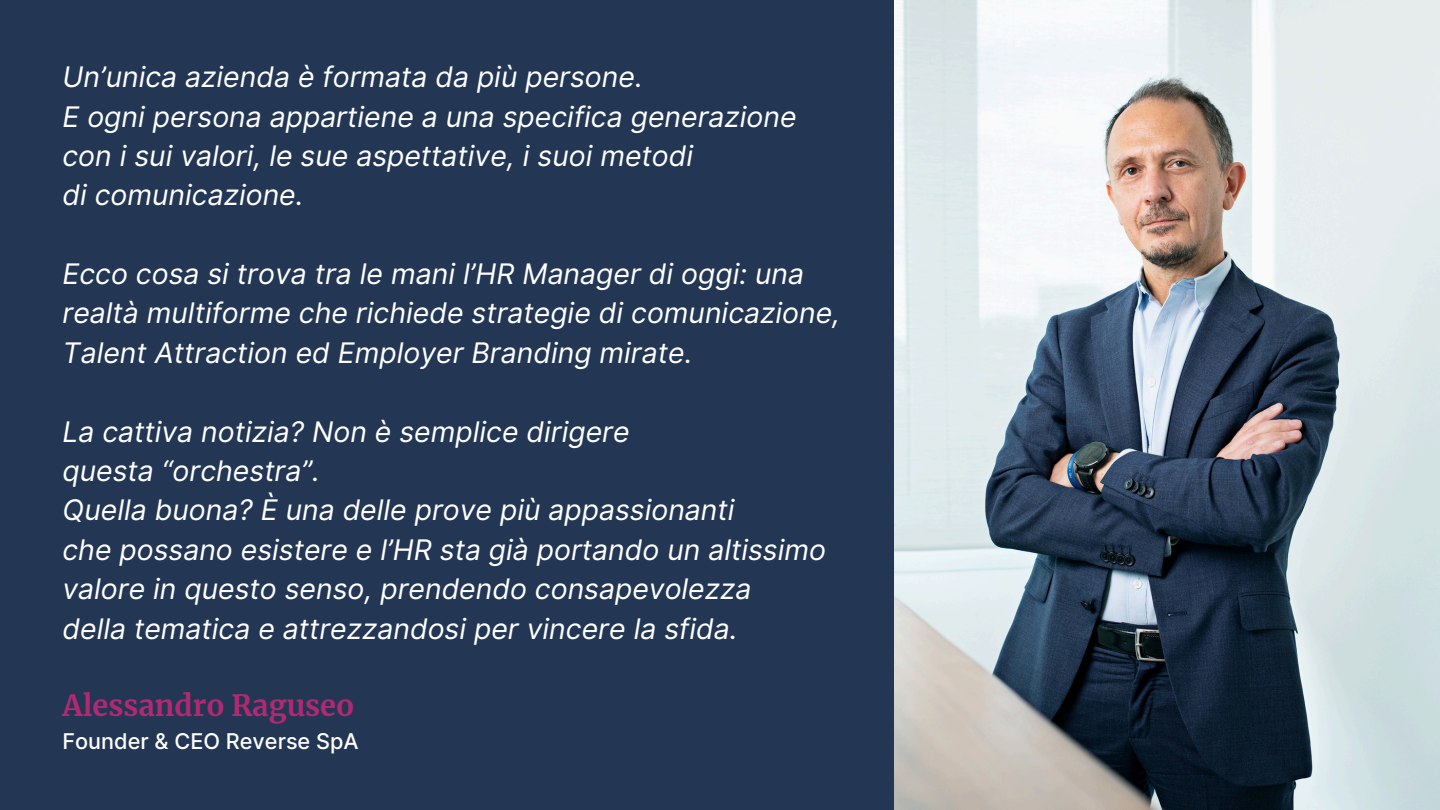
<style>
.page{position:relative;width:1440px;height:810px;background:#233755}
.page>*{position:absolute;margin:0;border:0;box-sizing:border-box;transform-origin:0 0}
.t1{font:700 28.9px "Merriweather";color:#b22971}
.t2{font:italic 28.3px/39.4px "Inter";color:#fff}
.t3{font:500 21.7px "Inter";color:#fff}
</style>
<div class="page">
<img style="left:894px;top:0;width:546px;height:810px">
<h1 class="t2" style="left:62px;top:57px;width:736px">Un’unica azienda è formata da più persone.<br>E ogni persona appartiene a una specifica generazione con i sui valori, le sue aspettative, i suoi metodi<br>di comunicazione.</h1>
<h1 class="t2" style="left:62px;top:254px;width:779px">Ecco cosa si trova tra le mani l’HR Manager di oggi: una realtà multiforme che richiede strategie di comunicazione,<br>Talent Attraction ed Employer Branding mirate.</h1>
<p class="t2" style="left:62px;top:412px;width:765px">La cattiva notizia? Non è semplice dirigere<br>questa “orchestra”.<br>Quella buona? È una delle prove più appassionanti<br>che possano esistere e l’HR sta già portando un altissimo valore in questo senso, prendendo consapevolezza<br>della tematica e attrezzandosi per vincere la sfida.</p>
<p class="t1" style="left:62px;top:688px;width:293px">Alessandro Raguseo</p>
<p class="t3" style="left:62px;top:728px;width:298px">Founder &amp; CEO Reverse SpA</p>
</div>
